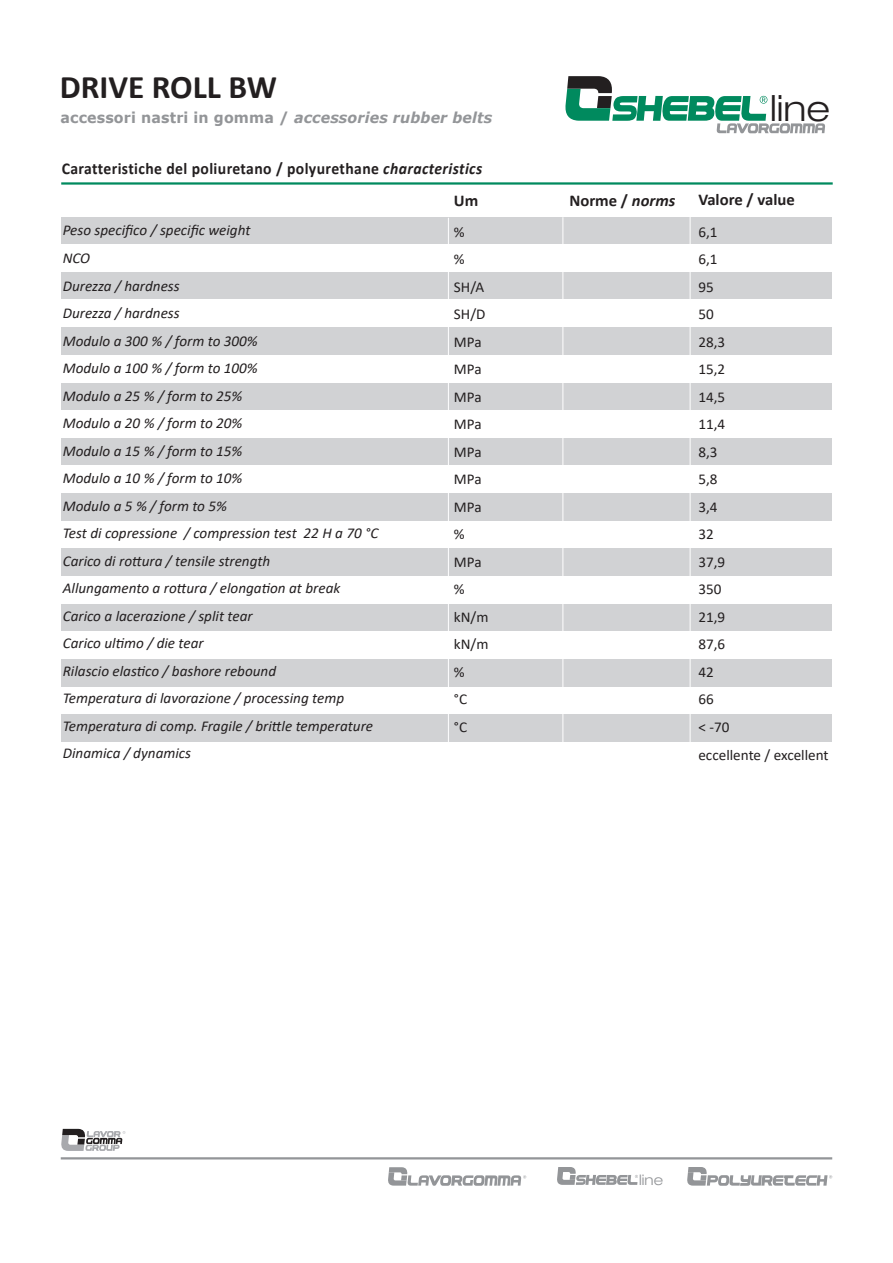
<style>
.page{position:relative;width:893px;height:1263px;background:#fff}
.page>*{position:absolute;margin:0;border:0;box-sizing:border-box;transform-origin:0 0}
.t1{font:300 expanded 36px "Helvetica Neue LT Std";color:#231f20}
.t2{font:700 33px "Calibri";color:#231f20}
.t3{font:700 16.5px "Calibri";letter-spacing:.025em;color:#231f20;scale:.95 1}
.t4{font:700 16.5px "Calibri";letter-spacing:.025em;color:#231f20}
.t5{font:700 16.5px "Calibri";color:#231f20}
.t6{font:italic 15px "Calibri";color:#231f20}
.t7{font:15px "Calibri";color:#231f20}
.t8{font:700 15px "Verdana";letter-spacing:.01em;color:#939598;scale:.95 1}
.t9{font:300 expanded 14.55px "Helvetica Neue LT Std";color:#939598}
.s1{font-style:italic}
</style>
<div class="page">
<div style="left:61px;top:383px;width:771px;height:27px;background:#d1d2d4"></div>
<div style="left:61px;top:714px;width:771px;height:28px;background:#d1d2d4"></div>
<div style="left:61px;top:438px;width:771px;height:27px;background:#d1d2d4"></div>
<div style="left:61px;top:493px;width:771px;height:28px;background:#d1d2d4"></div>
<div style="left:61px;top:217px;width:771px;height:27px;background:#d1d2d4"></div>
<div style="left:61px;top:548px;width:771px;height:28px;background:#d1d2d4"></div>
<div style="left:61px;top:272px;width:771px;height:28px;background:#d1d2d4"></div>
<div style="left:61px;top:604px;width:771px;height:27px;background:#d1d2d4"></div>
<div style="left:61px;top:327px;width:771px;height:28px;background:#d1d2d4"></div>
<div style="left:61px;top:659px;width:771px;height:28px;background:#d1d2d4"></div>
<hr style="left:448px;top:218px;width:1px;height:550px;background:#fff">
<hr style="left:562px;top:217px;width:1px;height:550px;background:#fff">
<hr style="left:690px;top:217px;width:1px;height:552px;background:#fff">
<hr style="left:61px;top:1157px;width:771px;height:2px;background:#939598">
<svg style="left:61px;top:1129px;width:64px;height:22px"></svg>
<svg style="left:388px;top:1167px;width:138px;height:19px"></svg>
<svg style="left:557px;top:1167px;width:81px;height:18px"></svg>
<svg style="left:687px;top:1167px;width:145px;height:19px"></svg>
<hr style="left:61px;top:182px;width:772px;height:3px;background:#008a5e">
<svg style="left:565px;top:76px;width:260px;height:57px"></svg>
<p class="t2" style="left:60px;top:63px;width:219px">DRIVE ROLL BW</p>
<p class="t1" style="left:770px;top:87px;width:61px">line</p>
<p class="t8" style="left:60px;top:107px;width:456px">accessori nastri in gomma / <span class="s1">accessories rubber belts</span></p>
<p class="t3" style="left:62px;top:157px;width:444px">Caratteristiche del poliuretano / polyurethane <span class="s1">characteristics</span></p>
<p class="t4" style="left:454px;top:188px;width:26px">Um</p>
<p class="t4" style="left:569px;top:188px;width:107px">Norme / <span class="s1">norms</span></p>
<p class="t5" style="left:698px;top:188px;width:98px">Valore / value</p>
<p class="t6" style="left:63px;top:220px;width:189px">Peso specifico / specific weight</p>
<p class="t6" style="left:63px;top:248px;width:29px">NCO</p>
<p class="t6" style="left:63px;top:275px;width:118px">Durezza / hardness</p>
<p class="t6" style="left:63px;top:303px;width:118px">Durezza / hardness</p>
<p class="t6" style="left:63px;top:330px;width:196px">Modulo a 300 % / form to 300%</p>
<p class="t6" style="left:63px;top:358px;width:196px">Modulo a 100 % / form to 100%</p>
<p class="t6" style="left:63px;top:385px;width:181px">Modulo a 25 % / form to 25%</p>
<p class="t6" style="left:63px;top:413px;width:181px">Modulo a 20 % / form to 20%</p>
<p class="t6" style="left:63px;top:440px;width:181px">Modulo a 15 % / form to 15%</p>
<p class="t6" style="left:63px;top:468px;width:181px">Modulo a 10 % / form to 10%</p>
<p class="t6" style="left:63px;top:495px;width:166px">Modulo a 5 % / form to 5%</p>
<p class="t6" style="left:63px;top:523px;width:317px">Test di copressione / compression test 22 H a 70 °C</p>
<p class="t6" style="left:63px;top:550px;width:209px">Carico di rottura / tensile strength</p>
<p class="t6" style="left:63px;top:578px;width:279px">Allungamento a rottura / elongation at break</p>
<p class="t6" style="left:63px;top:605px;width:191px">Carico a lacerazione / split tear</p>
<p class="t6" style="left:63px;top:633px;width:142px">Carico ultimo / die tear</p>
<p class="t6" style="left:63px;top:660px;width:215px">Rilascio elastico / bashore rebound</p>
<p class="t6" style="left:63px;top:688px;width:283px">Temperatura di lavorazione / processing temp</p>
<p class="t6" style="left:63px;top:715px;width:312px">Temperatura di comp. Fragile / brittle temperature</p>
<p class="t6" style="left:63px;top:743px;width:130px">Dinamica / dynamics</p>
<p class="t7" style="left:454px;top:221px;width:12px">%</p>
<p class="t7" style="left:454px;top:249px;width:12px">%</p>
<p class="t7" style="left:454px;top:276px;width:32px">SH/A</p>
<p class="t7" style="left:454px;top:304px;width:33px">SH/D</p>
<p class="t7" style="left:454px;top:331px;width:29px">MPa</p>
<p class="t7" style="left:454px;top:359px;width:29px">MPa</p>
<p class="t7" style="left:454px;top:386px;width:29px">MPa</p>
<p class="t7" style="left:454px;top:414px;width:29px">MPa</p>
<p class="t7" style="left:454px;top:441px;width:29px">MPa</p>
<p class="t7" style="left:454px;top:469px;width:29px">MPa</p>
<p class="t7" style="left:454px;top:496px;width:29px">MPa</p>
<p class="t7" style="left:454px;top:524px;width:12px">%</p>
<p class="t7" style="left:454px;top:551px;width:29px">MPa</p>
<p class="t7" style="left:454px;top:579px;width:12px">%</p>
<p class="t7" style="left:454px;top:606px;width:36px">kN/m</p>
<p class="t7" style="left:454px;top:634px;width:36px">kN/m</p>
<p class="t7" style="left:454px;top:661px;width:12px">%</p>
<p class="t7" style="left:454px;top:689px;width:15px">°C</p>
<p class="t7" style="left:454px;top:717px;width:15px">°C</p>
<p class="t7" style="left:698px;top:221px;width:21px">6,1</p>
<p class="t7" style="left:698px;top:249px;width:21px">6,1</p>
<p class="t7" style="left:698px;top:276px;width:17px">95</p>
<p class="t7" style="left:698px;top:304px;width:17px">50</p>
<p class="t7" style="left:698px;top:331px;width:28px">28,3</p>
<p class="t7" style="left:698px;top:359px;width:28px">15,2</p>
<p class="t7" style="left:698px;top:386px;width:28px">14,5</p>
<p class="t7" style="left:698px;top:414px;width:28px">11,4</p>
<p class="t7" style="left:698px;top:441px;width:21px">8,3</p>
<p class="t7" style="left:698px;top:469px;width:21px">5,8</p>
<p class="t7" style="left:698px;top:496px;width:21px">3,4</p>
<p class="t7" style="left:698px;top:524px;width:17px">32</p>
<p class="t7" style="left:698px;top:551px;width:28px">37,9</p>
<p class="t7" style="left:698px;top:579px;width:25px">350</p>
<p class="t7" style="left:698px;top:606px;width:28px">21,9</p>
<p class="t7" style="left:698px;top:634px;width:28px">87,6</p>
<p class="t7" style="left:698px;top:661px;width:17px">42</p>
<p class="t7" style="left:698px;top:689px;width:17px">66</p>
<p class="t7" style="left:698px;top:717px;width:32px">&lt; -70</p>
<p class="t7" style="left:698px;top:744px;width:132px">eccellente / excellent</p>
<p class="t9" style="left:639px;top:1171px;width:25px">line</p>
</div>
